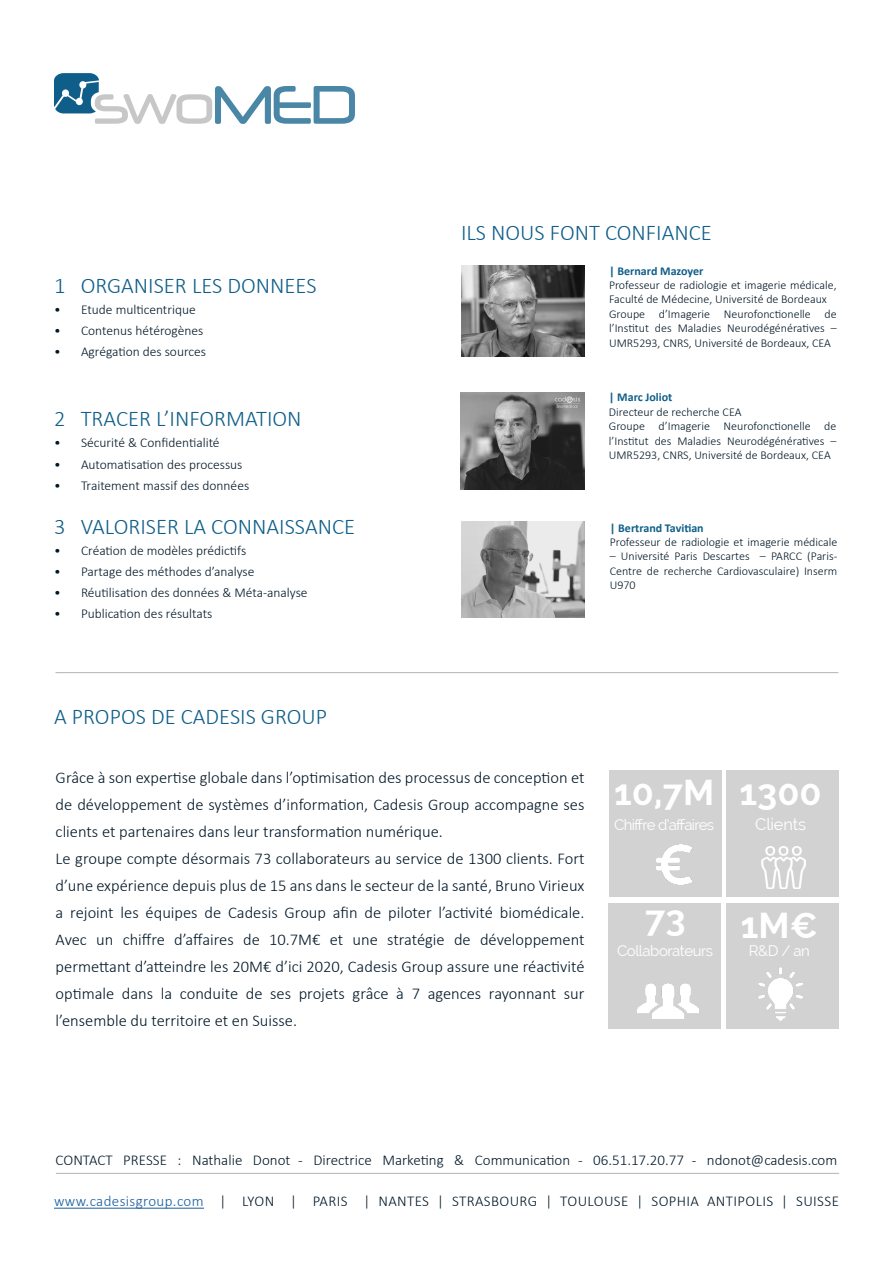
<style>
.page{position:relative;width:893px;height:1263px;background:#fff}
.page>*{position:absolute;margin:0;border:0;box-sizing:border-box;transform-origin:0 0}
.t1{font:700 36px "Raleway";color:#fff}
.t2{font:300 22.5px "Calibri";color:#0f5e89}
.t3{font:300 16.5px/27px "Calibri";color:#001727;text-align:justify}
.t4{font:16.5px "Raleway";letter-spacing:-.01em;color:#fff}
.t5{font:300 15px "Calibri";color:#001727}
.t6{font:300 15px "Calibri";letter-spacing:.025em;color:#001727}
.t7{font:15px "Raleway";letter-spacing:-.035em;color:#fff}
.t8{font:300 13.5px "Calibri";color:#001727}
.t9{font:300 12px/14.4px "Calibri";color:#001727;text-align:justify}
.t10{font:700 12px "Calibri";color:#0f5e89}
.s1{color:#175d9e}
</style>
<div class="page">
<img style="left:461px;top:266px;width:123px;height:90px">
<img style="left:461px;top:522px;width:123px;height:96px">
<img style="left:461px;top:392px;width:123px;height:97px">
<div style="left:55px;top:669px;width:786px;height:5px;background:#fff;opacity:.75"></div>
<hr style="left:55px;top:1170px;width:786px;height:4px;background:#fff;opacity:.75">
<hr style="left:54px;top:1208px;width:150px;height:1px;background:#175d9e">
<svg style="left:54px;top:73px;width:301px;height:51px"></svg>
<div style="left:609px;top:904px;width:112px;height:125px;background:#d2d2d2"></div>
<div style="left:726px;top:770px;width:113px;height:127px;background:#d2d2d2"></div>
<div style="left:610px;top:770px;width:112px;height:127px;background:#d2d2d2"></div>
<div style="left:727px;top:904px;width:112px;height:125px;background:#d2d2d2"></div>
<img style="left:637px;top:984px;width:62px;height:35px">
<img style="left:657px;top:844px;width:34px;height:40px">
<img style="left:758px;top:967px;width:44px;height:53px">
<img style="left:761px;top:846px;width:44px;height:43px">
<p class="t2" style="left:54px;top:272px;width:264px">1 ORGANISER LES DONNEES</p>
<p class="t8" style="left:54px;top:302px;width:143px">• Etude multicentrique</p>
<p class="t8" style="left:54px;top:323px;width:151px">• Contenus hétérogènes</p>
<p class="t8" style="left:54px;top:344px;width:154px">• Agrégation des sources</p>
<p class="t2" style="left:54px;top:405px;width:249px">2 TRACER L’INFORMATION</p>
<p class="t8" style="left:54px;top:435px;width:167px">• Sécurité &amp; Confidentialité</p>
<p class="t8" style="left:54px;top:456px;width:190px">• Automatisation des processus</p>
<p class="t8" style="left:54px;top:477px;width:197px">• Traitement massif des données</p>
<p class="t2" style="left:54px;top:512px;width:303px">3 VALORISER LA CONNAISSANCE</p>
<p class="t8" style="left:54px;top:542px;width:194px">• Création de modèles prédictifs</p>
<p class="t8" style="left:54px;top:563px;width:202px">• Partage des méthodes d’analyse</p>
<p class="t8" style="left:54px;top:584px;width:255px">• Réutilisation des données &amp; Méta-analyse</p>
<p class="t8" style="left:54px;top:605px;width:160px">• Publication des résultats</p>
<p class="t2" style="left:54px;top:703px;width:275px">A PROPOS DE CADESIS GROUP</p>
<p class="t2" style="left:461px;top:219px;width:252px">ILS NOUS FONT CONFIANCE</p>
<p class="t10" style="left:609px;top:263px;width:96px">| Bernard Mazoyer</p>
<p class="t9" style="left:609px;top:278px;width:229px">Professeur de radiologie et imagerie médicale,<br>Faculté de Médecine, Université de Bordeaux</p>
<p class="t9" style="left:609px;top:306px;width:229px">Groupe d’Imagerie Neurofonctionelle de l’Institut des Maladies Neurodégénératives – UMR5293, CNRS, Université de Bordeaux, CEA</p>
<p class="t10" style="left:609px;top:390px;width:65px">| Marc Joliot</p>
<p class="t9" style="left:609px;top:405px;width:134px">Directeur de recherche CEA</p>
<p class="t9" style="left:609px;top:419px;width:229px">Groupe d’Imagerie Neurofonctionelle de l’Institut des Maladies Neurodégénératives – UMR5293, CNRS, Université de Bordeaux, CEA</p>
<p class="t10" style="left:610px;top:520px;width:95px">| Bertrand Tavitian</p>
<p class="t9" style="left:610px;top:535px;width:229px">Professeur de radiologie et imagerie médicale</p>
<p class="t9" style="left:610px;top:549px;width:229px">– Université Paris Descartes – PARCC (Paris-Centre de recherche Cardiovasculaire) Inserm U970</p>
<p class="t3" style="left:56px;top:764px;width:530px">Grâce à son expertise globale dans l’optimisation des processus de conception et de développement de systèmes d’information, Cadesis Group accompagne ses clients et partenaires dans leur transformation numérique.</p>
<p class="t3" style="left:56px;top:845px;width:530px">Le groupe compte désormais 73 collaborateurs au service de 1300 clients. Fort d’une expérience depuis plus de 15 ans dans le secteur de la santé, Bruno Virieux a rejoint les équipes de Cadesis Group afin de piloter l’activité biomédicale.<br>Avec un chiffre d’affaires de 10.7M€ et une stratégie de développement permettant d’atteindre les 20M€ d’ici 2020, Cadesis Group assure une réactivité optimale dans la conduite de ses projets grâce à 7 agences rayonnant sur l’ensemble du territoire et en Suisse.</p>
<p class="t1" style="left:614px;top:772px;width:102px">10,7M</p>
<p class="t7" style="left:614px;top:816px;width:102px">Chiffre d’affaires</p>
<p class="t1" style="left:739px;top:772px;width:84px">1300</p>
<p class="t4" style="left:755px;top:815px;width:52px">Clients</p>
<p class="t1" style="left:645px;top:898px;width:42px">73</p>
<p class="t7" style="left:617px;top:942px;width:98px">Collaborateurs</p>
<p class="t1" style="left:741px;top:904px;width:78px">1M€</p>
<p class="t7" style="left:749px;top:942px;width:63px">R&amp;D / an</p>
<p class="t5" style="left:56px;top:1150px;width:783px">CONTACT PRESSE : Nathalie Donot - Directrice Marketing &amp; Communication - 06.51.17.20.77 - ndonot@cadesis.com</p>
<p class="t6" style="left:54px;top:1192px;width:786px"><span class="s1">www.cadesisgroup.com</span> | LYON | PARIS | NANTES | STRASBOURG | TOULOUSE | SOPHIA ANTIPOLIS | SUISSE</p>
</div>
